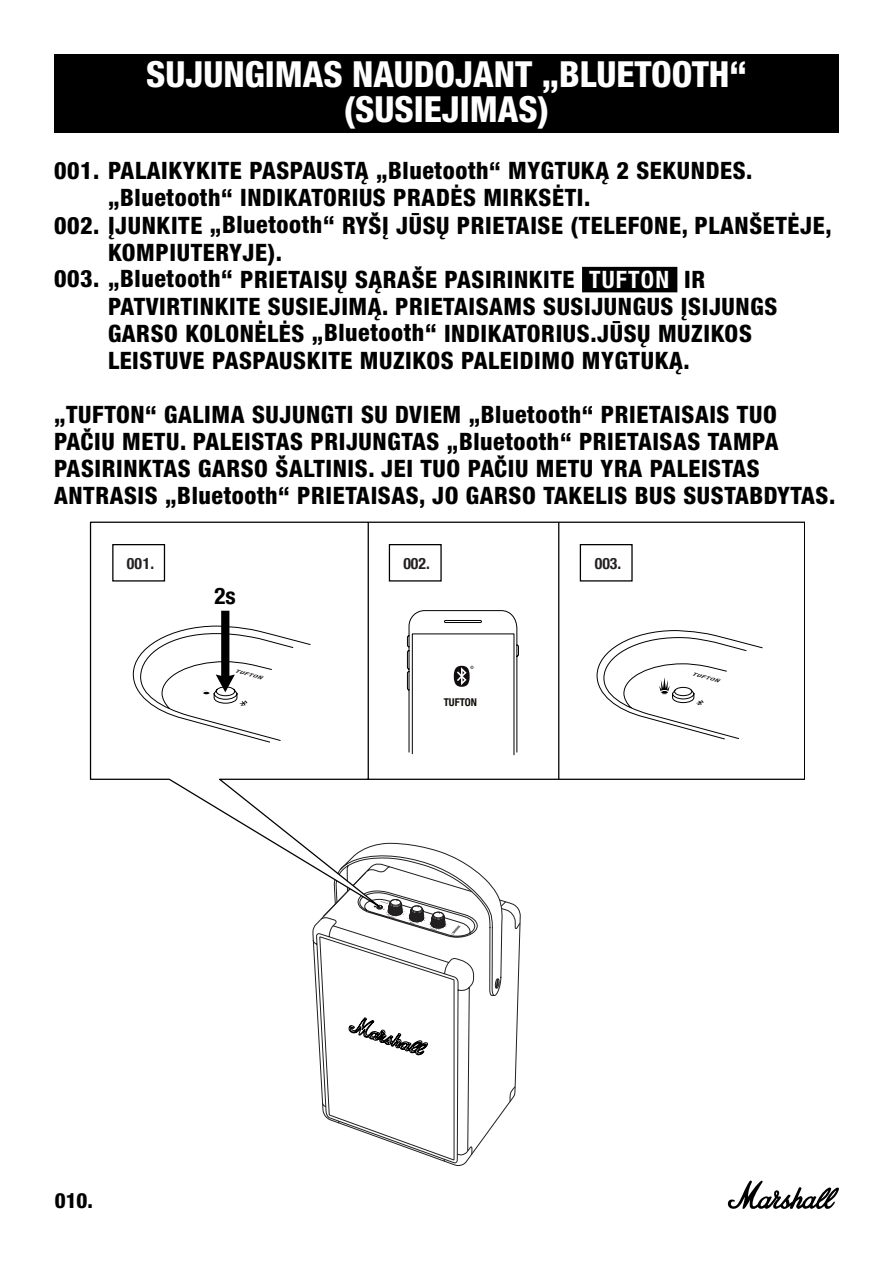
<style>
.page{position:relative;width:893px;height:1263px;background:#fff}
.page>*{position:absolute;margin:0;border:0;box-sizing:border-box;transform-origin:0 0}
.t1{font:800 condensed 36px/34.5px "Helvetica Neue LT Pro";color:#fff;text-align:center}
.t2{font:800 condensed 24px/27px "Helvetica Neue LT Pro";letter-spacing:.025em;color:#000}
.t3{font:700 condensed 23.1px "Helvetica Neue";color:#000}
.t4{font:800 condensed 21px "Helvetica Neue LT Std";color:#000}
.t5{font:700 condensed 15.75px "Helvetica Neue";color:#241f21}
.t6{font:700 condensed 10.8px "Helvetica Neue";color:#120f0a}
.s1{font-family:"Helvetica Neue LT Std"}
.s2{font-weight:700;color:#fff}
</style>
<div class="page">
<svg style="left:727px;top:1180px;width:112px;height:29px"></svg>
<div style="left:54px;top:54px;width:785px;height:78px;background:#000"></div>
<div style="left:582px;top:267px;width:95px;height:25px;background:#000"></div>
<svg style="left:477px;top:907px;width:44px;height:241px"></svg>
<svg style="left:312px;top:907px;width:165px;height:257px"></svg>
<svg style="left:90px;top:522px;width:715px;height:385px"></svg>
<div style="left:112px;top:544px;width:53px;height:37px;border:1px solid #000"></div>
<div style="left:389px;top:544px;width:53px;height:37px;border:1px solid #000"></div>
<div style="left:580px;top:544px;width:53px;height:37px;border:1px solid #000"></div>
<hr style="left:558px;top:523px;width:1px;height:256px;background:#000">
<svg style="left:407px;top:610px;width:112px;height:146px"></svg>
<svg style="left:596px;top:630px;width:167px;height:110px"></svg>
<svg style="left:132px;top:611px;width:179px;height:132px"></svg>
<h1 class="t1" style="left:146px;top:57px;width:602px">SUJUNGIMAS NAUDOJANT „BLUETOOTH“ (SUSIEJIMAS)</h1>
<p class="t2" style="left:54px;top:157px;width:700px"><span class="s1">001.</span> PALAIKYKITE PASPAUSTĄ „Bluetooth“ MYGTUKĄ 2 SEKUNDES.</p>
<p class="t2" style="left:108px;top:184px;width:484px">„Bluetooth“ INDIKATORIUS PRADĖS MIRKSĖTI.</p>
<p class="t2" style="left:54px;top:212px;width:779px"><span class="s1">002.</span> ĮJUNKITE „Bluetooth“ RYŠĮ JŪSŲ PRIETAISE (TELEFONE, PLANŠETĖJE,</p>
<p class="t2" style="left:108px;top:239px;width:176px">KOMPIUTERYJE).</p>
<p class="t2" style="left:54px;top:266px;width:653px"><span class="s1">003.</span> „Bluetooth“ PRIETAISŲ SĄRAŠE PASIRINKITE <span class="s2">TUFTON</span> IR</p>
<p class="t2" style="left:108px;top:293px;width:671px">PATVIRTINKITE SUSIEJIMĄ. PRIETAISAMS SUSIJUNGUS ĮSIJUNGS</p>
<p class="t2" style="left:108px;top:320px;width:645px">GARSO KOLONĖLĖS „Bluetooth“ INDIKATORIUS.JŪSŲ MUZIKOS</p>
<p class="t2" style="left:108px;top:347px;width:583px">LEISTUVE PASPAUSKITE MUZIKOS PALEIDIMO MYGTUKĄ.</p>
<p class="t2" style="left:54px;top:401px;width:783px">„TUFTON“ GALIMA SUJUNGTI SU DVIEM „Bluetooth“ PRIETAISAIS TUO PAČIU METU. PALEISTAS PRIJUNGTAS „Bluetooth“ PRIETAISAS TAMPA PASIRINKTAS GARSO ŠALTINIS. JEI TUO PAČIU METU YRA PALEISTAS ANTRASIS „Bluetooth“ PRIETAISAS, JO GARSO TAKELIS BUS SUSTABDYTAS.</p>
<p class="t5" style="left:127px;top:550px;width:29px">001.</p>
<p class="t5" style="left:403px;top:550px;width:28px">002.</p>
<p class="t5" style="left:595px;top:550px;width:28px">003.</p>
<p class="t3" style="left:215px;top:576px;width:23px">2s</p>
<p class="t4" style="left:55px;top:1187px;width:40px">010.</p>
<p class="t6" style="left:444px;top:693px;width:35px">TUFTON</p>
</div>
